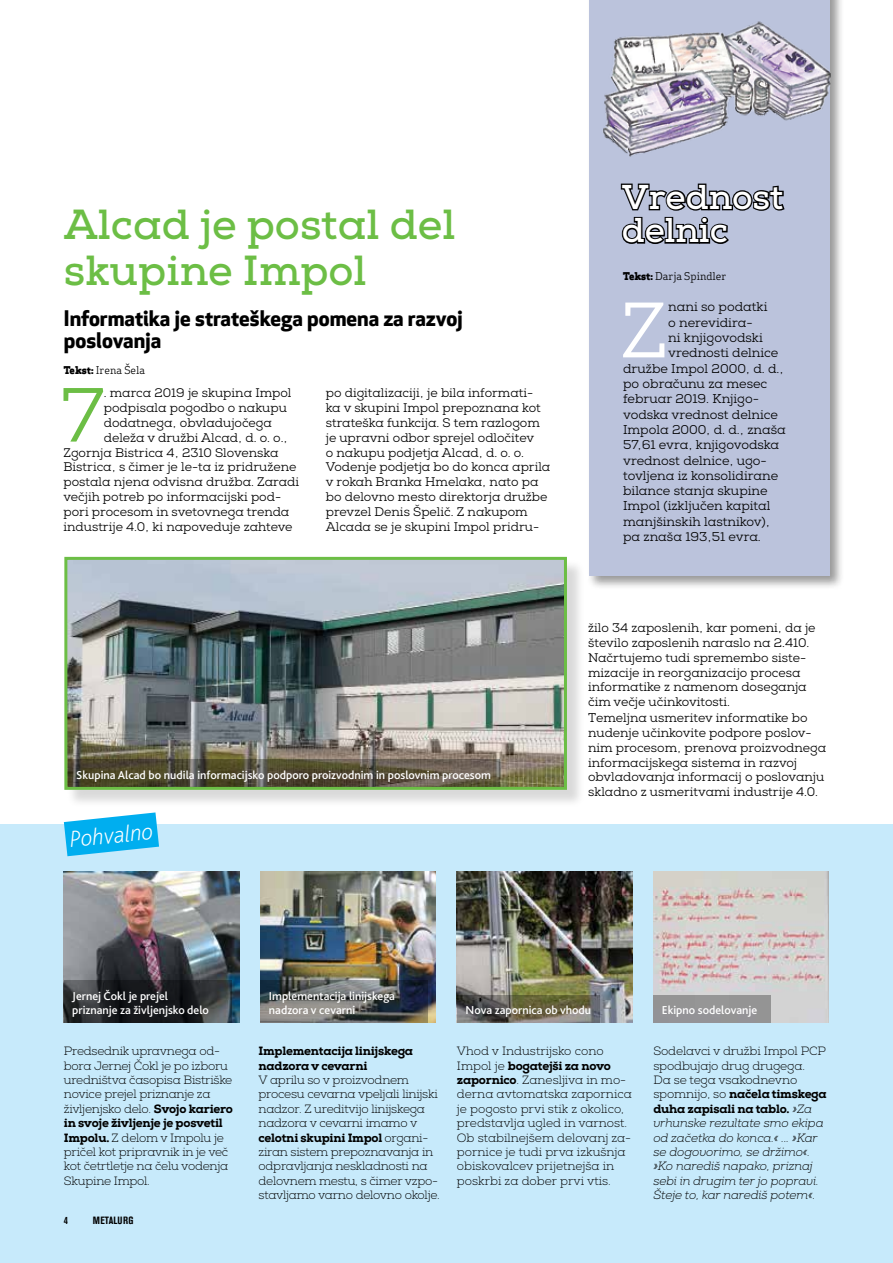
<style>
.page{position:relative;width:893px;height:1263px;background:#fff}
.page>*{position:absolute;margin:0;border:0;box-sizing:border-box;transform-origin:0 0}
.t1{font:78.3px "Nexa Slab";color:#fff}
.t2{font:76.5px "Nexa Slab";color:#6cbe45}
.t3{font:700 42px/46.5px "Nexa Slab";color:#6cbe45}
.t4{font:700 34.35px/33.3px "Nexa Slab";color:#fff}
.t5{font:italic 200 24px "Bliss 2";color:#fff}
.t6{font:700 21px/22.5px "Apex New";color:#000}
.t7{font:12.75px "Nexa Slab";color:#000}
.t8{font:12.45px/15px "Nexa Slab";color:#000}
.t9{font:300 12px/14.4px "Nexa Slab";letter-spacing:-.02em;color:#000}
.t10{font:italic 300 12px/14.4px "Nexa Slab";letter-spacing:-.01em;color:#000}
.t11{font:300 12px/14.4px "Nexa Slab";color:#000}
.t12{font:500 12px/14.4px "Bliss 2";color:#fff}
.t13{font:800 12px/14.4px "Nexa Slab";letter-spacing:-.02em;color:#000}
.t14{font:10.5px "Apex Serif";color:#000}
.t15{font:700 condensed 10.5px "Akzidenz Grotesk BQ";letter-spacing:.02em;color:#000}
.s1{font-weight:800}
.s2{font-size:12.75px}
.s3{font-style:normal}
.s4{font-weight:800;font-style:normal}
</style>
<div class="page">
<div style="left:0;top:824px;width:893px;height:439px;background:#c7eafb"></div>
<img style="left:260px;top:872px;width:176px;height:151px">
<img style="left:457px;top:872px;width:175px;height:151px">
<svg style="left:457px;top:995px;width:143px;height:28px;background:#656253"></svg>
<svg style="left:64px;top:812px;width:95px;height:44px"></svg>
<img style="left:653px;top:872px;width:176px;height:151px">
<div style="left:653px;top:995px;width:118px;height:28px;background:#949496"></div>
<img style="left:64px;top:872px;width:175px;height:151px">
<svg style="left:64px;top:980px;width:167px;height:42px;background:#27292c"></svg>
<svg style="left:260px;top:980px;width:168px;height:42px;background:#595d5f"></svg>
<div style="left:67px;top:559px;width:519px;height:250px;background:#000;opacity:.15"></div>
<img style="left:68px;top:561px;width:495px;height:225px">
<div style="left:64px;top:557px;width:503px;height:233px;border:3px solid #6cbe45"></div>
<div style="left:587px;top:0;width:257px;height:590px;background:#000;opacity:.4"></div>
<div style="left:589px;top:0;width:241px;height:575px;background:#bbc3dc"></div>
<svg style="left:620px;top:183px;width:165px;height:61px"></svg>
<img style="left:587px;top:5px;width:243px;height:159px">
<svg style="left:68px;top:759px;width:432px;height:28px;background:#564f3a"></svg>
<h3 class="t3" style="left:64px;top:202px;width:393px">Alcad je postal del skupine Impol</h3>
<h3 class="t6" style="left:64px;top:306px;width:400px">Informatika je strateškega pomena za razvoj poslovanja</h3>
<p class="t14" style="left:64px;top:363px;width:83px"><span class="s1">Tekst:</span> Irena Šela</p>
<h2 class="t2" style="left:61px;top:370px;width:45px">7</h2>
<p class="t8" style="left:104px;top:385px;width:189px">. marca 2019 je skupina Impol</p>
<p class="t8" style="left:104px;top:400px;width:185px">podpisala pogodbo o nakupu</p>
<p class="t8" style="left:104px;top:415px;width:170px">dodatnega, obvladujočega</p>
<p class="t8" style="left:104px;top:430px;width:185px">deleža v družbi Alcad, d. o. o.,</p>
<p class="t8" style="left:63px;top:445px;width:216px">Zgornja Bistrica 4, 2310 Slovenska</p>
<p class="t8" style="left:63px;top:460px;width:234px">Bistrica, s čimer je le-ta iz pridružene</p>
<p class="t8" style="left:63px;top:475px;width:237px">postala njena odvisna družba. Zaradi</p>
<p class="t8" style="left:63px;top:490px;width:219px">večjih potreb po informacijski pod-</p>
<p class="t8" style="left:63px;top:505px;width:227px">pori procesom in svetovnega trenda</p>
<p class="t8" style="left:63px;top:520px;width:231px">industrije 4.0, ki napoveduje zahteve</p>
<p class="t8" style="left:326px;top:385px;width:226px">po digitalizaciji, je bila informati&shy;ka v skupini Impol prepoznana kot strateška funkcija. S tem razlogom je upravni odbor sprejel odločitev<br>o nakupu podjetja Alcad, d. o. o.<br>Vodenje podjetja bo do konca aprila v rokah Branka Hmelaka, nato pa bo delovno mesto direktorja družbe prevzel Denis Špelič. Z nakupom Alcada se je skupini Impol pridru-</p>
<p class="t12" style="left:76px;top:767px;width:416px">Skupina Alcad bo nudila informacijsko podporo proizvodnim in poslovnim procesom</p>
<h3 class="t5" style="left:68px;top:825px;width:85px;rotate:-6deg">Pohvalno</h3>
<h3 class="t4" style="left:622px;top:181px;width:163px">Vrednost delnic</h3>
<p class="t14" style="left:623px;top:270px;width:105px"><span class="s1">Tekst:</span> Darja Spindler</p>
<h1 class="t1" style="left:620px;top:284px;width:49px">Z</h1>
<p class="t7" style="left:668px;top:299px;width:101px">nani so podatki</p>
<p class="t7" style="left:668px;top:315px;width:86px">o nerevidira-</p>
<p class="t7" style="left:668px;top:330px;width:96px">ni knjigovodski</p>
<p class="t7" style="left:668px;top:345px;width:112px">vrednosti delnice</p>
<p class="t7" style="left:623px;top:361px;width:162px">družbe Impol 2000, d. d.,</p>
<p class="t7" style="left:623px;top:376px;width:146px">po obračunu za mesec</p>
<p class="t7" style="left:623px;top:391px;width:137px">februar 2019. Knjigo-</p>
<p class="t7" style="left:623px;top:407px;width:156px">vodska vrednost delnice</p>
<p class="t7" style="left:623px;top:422px;width:164px">Impola 2000, d. d., znaša</p>
<p class="t7" style="left:623px;top:437px;width:158px">57,61 evra, knjigovodska</p>
<p class="t7" style="left:623px;top:452px;width:145px">vrednost delnice, ugo-</p>
<p class="t7" style="left:623px;top:468px;width:157px">tovljena iz konsolidirane</p>
<p class="t7" style="left:623px;top:483px;width:146px">bilance stanja skupine</p>
<p class="t7" style="left:623px;top:498px;width:149px">Impol (izključen kapital</p>
<p class="t7" style="left:623px;top:514px;width:148px">manjšinskih lastnikov),</p>
<p class="t7" style="left:623px;top:529px;width:139px">pa znaša 193,51 evra.</p>
<p class="t8" style="left:588px;top:620px;width:240px">žilo 34 zaposlenih, kar pomeni, da je število zaposlenih naraslo na 2.410.<br>Načrtujemo tudi spremembo siste&shy;mizacije in reorganizacijo procesa informatike z namenom doseganja čim večje učinkovitosti.<br><span class="s2">T</span>emeljna usmeritev informatike bo nudenje učinkovite podpore poslov&shy;nim procesom, prenova proizvodnega informacijskega sistema in razvoj obvladovanja informacij o poslovanju skladno z usmeritvami industrije 4.0.</p>
<p class="t12" style="left:72px;top:988px;width:138px">Jernej Čokl je prejel priznanje za življenjsko delo</p>
<p class="t12" style="left:269px;top:988px;width:128px">Implementacija linijskega nadzora v cevarni</p>
<p class="t9" style="left:64px;top:1044px;width:171px">Predsednik upravnega od&shy;bora Jernej Čokl je po izboru uredništva časopisa Bistriške novice prejel priznanje za življenjsko delo. <span class="s1">Svojo kariero in svoje življenje je posvetil<br>Impolu.</span> Z delom v Impolu je pričel kot pripravnik in je več kot četrtletje na čelu vodenja<br>Skupine Impol.</p>
<p class="t15" style="left:64px;top:1214px;width:6px">4</p>
<p class="t15" style="left:93px;top:1214px;width:42px">METALURG</p>
<p class="t13" style="left:259px;top:1044px;width:156px">Implementacija linijskega nadzora v cevarni</p>
<p class="t9" style="left:259px;top:1073px;width:183px">V aprilu so v proizvodnem procesu cevarna vpeljali linijski nadzor. Z ureditvijo linijskega nadzora v cevarni imamo v <span class="s1">celotni skupini Impol</span> organi&shy;ziran sistem prepoznavanja in odpravljanja neskladnosti na delovnem mestu, s čimer vzpo&shy;stavljamo varno delovno okolje.</p>
<p class="t12" style="left:466px;top:1003px;width:127px">Nova zapornica ob vhodu</p>
<p class="t11" style="left:457px;top:1044px;width:176px">Vhod v Industrijsko cono<br>Impol je <span class="s1">bogatejši za novo zapornico</span>. Zanesljiva in mo&shy;derna avtomatska zapornica je pogosto prvi stik z okolico, predstavlja ugled in varnost.<br>Ob stabilnejšem delovanj za&shy;pornice je tudi prva izkušnja obiskovalcev prijetnejša in poskrbi za dober prvi vtis.</p>
<p class="t12" style="left:662px;top:1003px;width:97px">Ekipno sodelovanje</p>
<p class="t10" style="left:653px;top:1044px;width:175px"><span class="s3">Sodelavci v družbi Impol PCP spodbujajo drug drugega.<br>Da se tega vsakodnevno spomnijo, so</span> <span class="s4">načela timskega duha zapisali na tablo.</span> »Za vrhunske rezultate smo ekipa od začetka do konca.« ... »Kar se dogovorimo, se držimo«. »Ko narediš napako, priznaj sebi in drugim ter jo popravi.<br>Šteje to, kar narediš potem«.</p>
</div>
